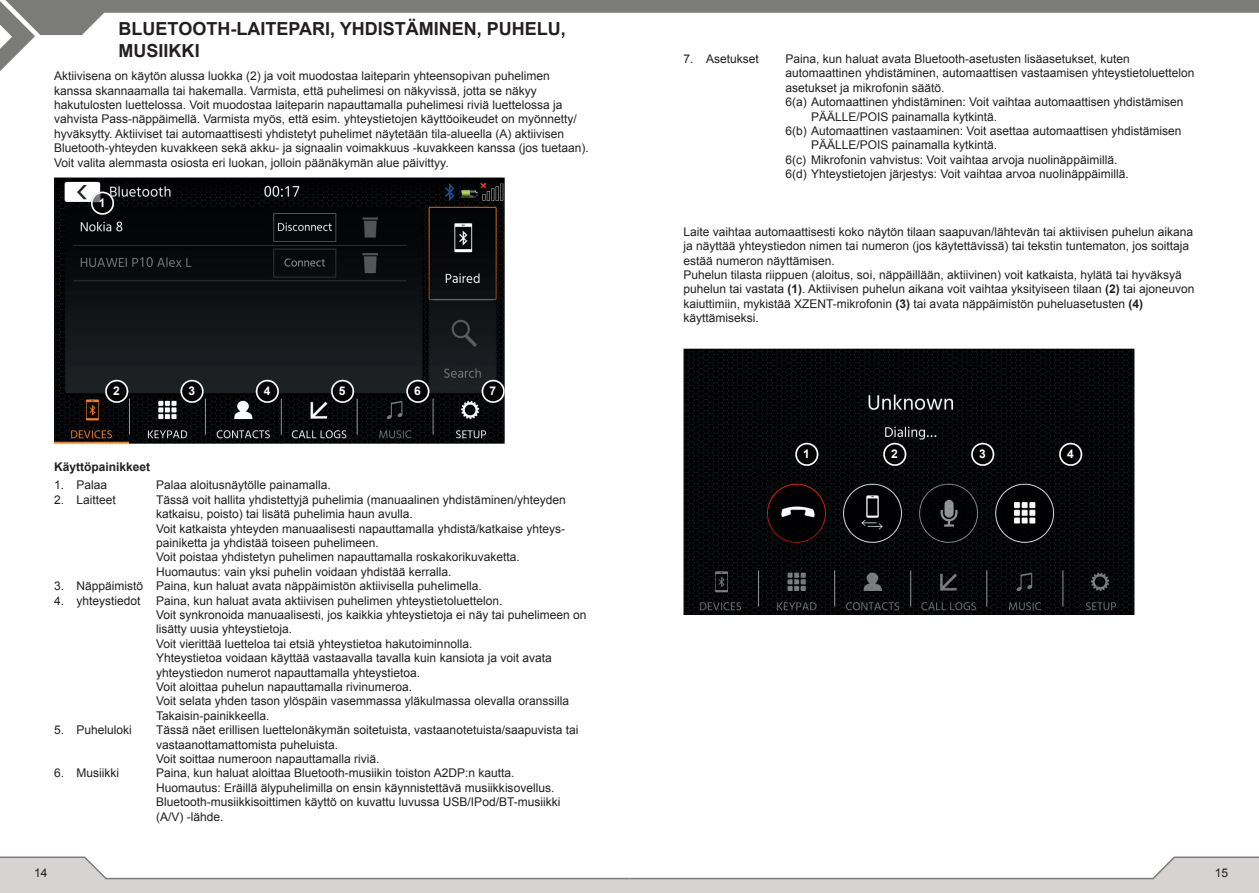
<style>
.page{position:relative;width:1259px;height:893px;background:#fff}
.page>*{position:absolute;margin:0;border:0;box-sizing:border-box;transform-origin:0 0}
.t1{font:700 18px/21.6px "Arial";color:#231f20}
.t2{font:12px/14.4px "Arial";color:#231f20}
.t3{font:700 12px "Arial";color:#231f20}
.t4{font:700 12px "Arial";color:#fff}
.s1{font-weight:700}
</style>
<div class="page">
<div style="left:0;top:880px;width:1259px;height:13px;background:#d6d3d2"></div>
<svg style="left:0;top:856px;width:1259px;height:24px"></svg>
<svg style="left:0;top:0;width:1259px;height:71px"></svg>
<img style="left:54px;top:178px;width:451px;height:266px">
<img style="left:91px;top:192px;width:23px;height:23px">
<img style="left:92px;top:192px;width:21px;height:22px">
<div style="left:91px;top:192px;width:23px;height:23px;border:2px solid #fff;border-radius:50%"></div>
<img style="left:180px;top:380px;width:23px;height:23px">
<img style="left:181px;top:381px;width:22px;height:21px">
<div style="left:180px;top:380px;width:23px;height:23px;border:2px solid #fff;border-radius:50%"></div>
<img style="left:105px;top:380px;width:23px;height:23px">
<img style="left:106px;top:381px;width:21px;height:21px">
<div style="left:105px;top:380px;width:23px;height:23px;border:2px solid #fff;border-radius:50%"></div>
<img style="left:256px;top:380px;width:23px;height:23px">
<img style="left:257px;top:381px;width:21px;height:21px">
<div style="left:256px;top:380px;width:23px;height:23px;border:2px solid #fff;border-radius:50%"></div>
<img style="left:406px;top:380px;width:23px;height:23px">
<img style="left:407px;top:381px;width:21px;height:21px">
<div style="left:406px;top:380px;width:23px;height:23px;border:2px solid #fff;border-radius:50%"></div>
<img style="left:331px;top:380px;width:23px;height:23px">
<img style="left:332px;top:381px;width:21px;height:21px">
<div style="left:331px;top:380px;width:23px;height:23px;border:2px solid #fff;border-radius:50%"></div>
<img style="left:482px;top:380px;width:22px;height:23px">
<img style="left:482px;top:381px;width:22px;height:21px">
<div style="left:482px;top:380px;width:22px;height:23px;border:2px solid #fff;border-radius:50%"></div>
<img style="left:683px;top:349px;width:451px;height:266px">
<img style="left:795px;top:443px;width:23px;height:23px">
<img style="left:796px;top:444px;width:21px;height:21px">
<div style="left:795px;top:443px;width:23px;height:23px;border:2px solid #fff;border-radius:50%"></div>
<img style="left:971px;top:443px;width:23px;height:23px">
<img style="left:972px;top:444px;width:21px;height:21px">
<div style="left:971px;top:443px;width:23px;height:23px;border:2px solid #fff;border-radius:50%"></div>
<img style="left:883px;top:443px;width:23px;height:23px">
<img style="left:884px;top:444px;width:21px;height:21px">
<div style="left:883px;top:443px;width:23px;height:23px;border:2px solid #fff;border-radius:50%"></div>
<img style="left:1059px;top:443px;width:23px;height:23px">
<img style="left:1060px;top:444px;width:21px;height:21px">
<div style="left:1059px;top:443px;width:23px;height:23px;border:2px solid #fff;border-radius:50%"></div>
<h1 class="t1" style="left:119px;top:19px;width:449px">BLUETOOTH-LAITEPARI, YHDISTÄMINEN, PUHELU,<br>MUSIIKKI</h1>
<p class="t2" style="left:54px;top:69px;width:536px">Aktiivisena on käytön alussa luokka (2) ja voit muodostaa laiteparin yhteensopivan puhelimen kanssa skannaamalla tai hakemalla. Varmista, että puhelimesi on näkyvissä, jotta se näkyy hakutulosten luettelossa. Voit muodostaa laiteparin napauttamalla puhelimesi riviä luettelossa ja vahvista Pass-näppäimellä. Varmista myös, että esim. yhteystietojen käyttöoikeudet on myönnetty/ hyväksytty. Aktiiviset tai automaattisesti yhdistetyt puhelimet näytetään tila-alueella (A) aktiivisen Bluetooth-yhteyden kuvakkeen sekä akku- ja signaalin voimakkuus -kuvakkeen kanssa (jos tuetaan).<br>Voit valita alemmasta osiosta eri luokan, jolloin päänäkymän alue päivittyy.</p>
<p class="t4" style="left:99px;top:195px;width:8px">1</p>
<p class="t4" style="left:113px;top:383px;width:8px">2</p>
<p class="t4" style="left:188px;top:383px;width:8px">3</p>
<p class="t4" style="left:264px;top:383px;width:8px">4</p>
<p class="t4" style="left:339px;top:383px;width:8px">5</p>
<p class="t4" style="left:414px;top:383px;width:8px">6</p>
<p class="t4" style="left:489px;top:383px;width:8px">7</p>
<p class="t3" style="left:54px;top:459px;width:98px">Käyttöpainikkeet</p>
<p class="t2" style="left:54px;top:478px;width:55px">1. Palaa</p>
<p class="t2" style="left:156px;top:478px;width:176px">Palaa aloitusnäytölle painamalla.</p>
<p class="t2" style="left:54px;top:493px;width:63px">2. Laitteet</p>
<p class="t2" style="left:156px;top:493px;width:411px">Tässä voit hallita yhdistettyjä puhelimia (manuaalinen yhdistäminen/yhteyden katkaisu, poisto) tai lisätä puhelimia haun avulla.<br>Voit katkaista yhteyden manuaalisesti napauttamalla yhdistä/katkaise yhteys&shy;painiketta ja yhdistää toiseen puhelimeen.<br>Voit poistaa yhdistetyn puhelimen napauttamalla roskakorikuvaketta.<br>Huomautus: vain yksi puhelin voidaan yhdistää kerralla.</p>
<p class="t2" style="left:54px;top:579px;width:429px">3. Näppäimistö Paina, kun haluat avata näppäimistön aktiivisella puhelimella.</p>
<p class="t2" style="left:54px;top:593px;width:88px">4. yhteystiedot</p>
<p class="t2" style="left:156px;top:593px;width:432px">Paina, kun haluat avata aktiivisen puhelimen yhteystietoluettelon.<br>Voit synkronoida manuaalisesti, jos kaikkia yhteystietoja ei näy tai puhelimeen on lisätty uusia yhteystietoja.<br>Voit vierittää luetteloa tai etsiä yhteystietoa hakutoiminnolla.<br>Yhteystietoa voidaan käyttää vastaavalla tavalla kuin kansiota ja voit avata yhteystiedon numerot napauttamalla yhteystietoa.<br>Voit aloittaa puhelun napauttamalla rivinumeroa.<br>Voit selata yhden tason ylöspäin vasemmassa yläkulmassa olevalla oranssilla Takaisin-painikkeella.</p>
<p class="t2" style="left:54px;top:723px;width:79px">5. Puheluloki</p>
<p class="t2" style="left:156px;top:723px;width:424px">Tässä näet erillisen luettelonäkymän soitetuista, vastaanotetuista/saapuvista tai vastaanottamattomista puheluista.<br>Voit soittaa numeroon napauttamalla riviä.</p>
<p class="t2" style="left:54px;top:766px;width:67px">6. Musiikki</p>
<p class="t2" style="left:156px;top:766px;width:406px">Paina, kun haluat aloittaa Bluetooth-musiikin toiston A2DP:n kautta.<br>Huomautus: Eräillä älypuhelimilla on ensin käynnistettävä musiikkisovellus.<br>Bluetooth-musiikkisoittimen käyttö on kuvattu luvussa USB/IPod/BT-musiikki (A/V) -lähde.</p>
<p class="t2" style="left:683px;top:52px;width:77px">7. Asetukset</p>
<p class="t2" style="left:785px;top:52px;width:346px">Paina, kun haluat avata Bluetooth-asetusten lisäasetukset, kuten</p>
<p class="t2" style="left:785px;top:66px;width:410px">automaattinen yhdistäminen, automaattisen vastaamisen yhteystietoluettelon</p>
<p class="t2" style="left:785px;top:80px;width:160px">asetukset ja mikrofonin säätö.</p>
<p class="t2" style="left:785px;top:95px;width:399px">6(a) Automaattinen yhdistäminen: Voit vaihtaa automaattisen yhdistämisen</p>
<p class="t2" style="left:811px;top:109px;width:188px">PÄÄLLE/POIS painamalla kytkintä.</p>
<p class="t2" style="left:785px;top:124px;width:397px">6(b) Automaattinen vastaaminen: Voit asettaa automaattisen yhdistämisen</p>
<p class="t2" style="left:811px;top:138px;width:188px">PÄÄLLE/POIS painamalla kytkintä.</p>
<p class="t2" style="left:785px;top:152px;width:333px">6(c) Mikrofonin vahvistus: Voit vaihtaa arvoja nuolinäppäimillä.</p>
<p class="t2" style="left:785px;top:167px;width:344px">6(d) Yhteystietojen järjestys: Voit vaihtaa arvoa nuolinäppäimillä.</p>
<p class="t2" style="left:683px;top:224px;width:512px">Laite vaihtaa automaattisesti koko näytön tilaan saapuvan/lähtevän tai aktiivisen puhelun aikana ja näyttää yhteystiedon nimen tai numeron (jos käytettävissä) tai tekstin tuntematon, jos soittaja estää numeron näyttämisen.<br>Puhelun tilasta riippuen (aloitus, soi, näppäillään, aktiivinen) voit katkaista, hylätä tai hyväksyä puhelun tai vastata <span class="s1">(1)</span>. Aktiivisen puhelun aikana voit vaihtaa yksityiseen tilaan <span class="s1">(2)</span> tai ajoneuvon kaiuttimiin, mykistää XZENT-mikrofonin <span class="s1">(3)</span> tai avata näppäimistön puheluasetusten <span class="s1">(4) </span>käyttämiseksi.</p>
<p class="t4" style="left:803px;top:446px;width:8px">1</p>
<p class="t4" style="left:891px;top:446px;width:8px">2</p>
<p class="t4" style="left:979px;top:446px;width:8px">3</p>
<p class="t4" style="left:1067px;top:446px;width:8px">4</p>
<p class="t2" style="left:34px;top:865px;width:15px">14</p>
<p class="t2" style="left:1214px;top:865px;width:15px">15</p>
</div>
